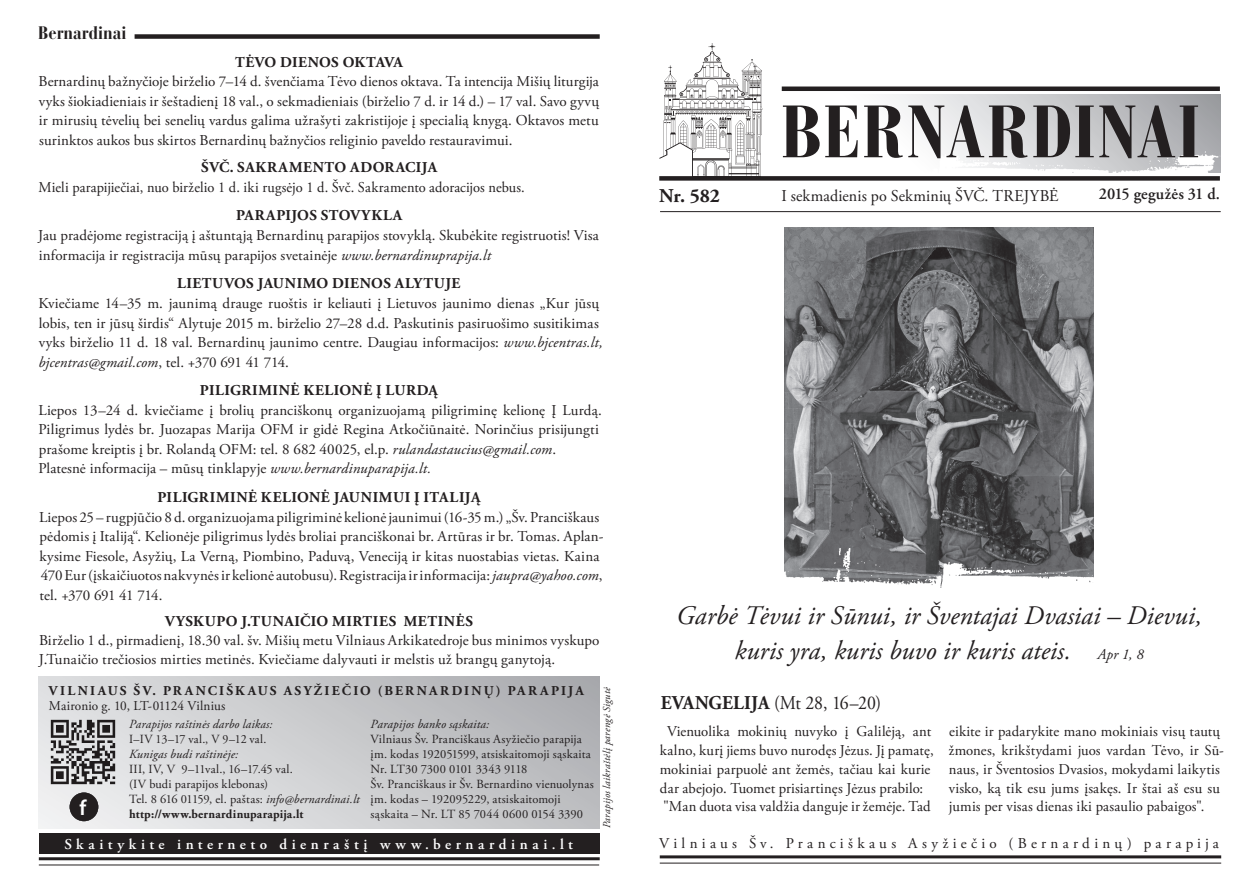
<style>
.page{position:relative;width:1259px;height:893px;background:#fff}
.page>*{position:absolute;margin:0;border:0;box-sizing:border-box;transform-origin:0 0}
.t1{font:700 condensed 73.5px "Bauer Bodoni CE";letter-spacing:.03em;color:#231f20}
.t2{font:italic 26.7px/34.5px "Adobe Garamond Pro";color:#231f20;text-align:center}
.t3{font:600 21.6px "Myriad Pro";color:#fff}
.t4{font:19.5px "Adobe Garamond Pro";letter-spacing:-.015em;color:#231f20;scale:.91 1}
.t5{font:700 19.5px "Adobe Garamond Pro";color:#231f20}
.t6{font:700 condensed 18px "Bauer Bodoni CE";color:#231f20}
.t7{font:16.5px "Adobe Garamond Pro";letter-spacing:.01em;color:#231f20}
.t8{font:600 16.5px "Adobe Garamond Pro";letter-spacing:.005em;color:#231f20}
.t9{font:15px/19.5px "Adobe Garamond Pro";letter-spacing:.01em;color:#231f20}
.t10{font:700 15px "Adobe Garamond Pro";letter-spacing:.04em;color:#231f20}
.t11{font:15px "Adobe Garamond Pro";letter-spacing:.01em;color:#231f20;scale:.96 1}
.t12{font:15px "Adobe Garamond Pro";letter-spacing:.285em;color:#231f20}
.t13{font:600 15px "Adobe Garamond Pro";letter-spacing:.305em;color:#fff}
.t14{font:700 15px "Adobe Garamond Pro";letter-spacing:.01em;color:#231f20}
.t15{font:700 13.5px/15px "Adobe Garamond Pro";letter-spacing:.165em;color:#231f20}
.t16{font:12.45px/15px "Adobe Garamond Pro";letter-spacing:.01em;color:#231f20}
.t17{font:italic 10.5px "Adobe Garamond Pro";letter-spacing:.015em;color:#231f20}
.s1{font-style:italic}
.s2{font-weight:400}
.s3{font-weight:700}
.s4{font-size:15px}
</style>
<div class="page">
<div style="left:787px;top:94px;width:433px;height:79px;background:linear-gradient(to right,#fff,#a5a6aa)"></div>
<img style="left:787px;top:144px;width:434px;height:29px">
<div style="left:659px;top:176px;width:561px;height:5px;background:#231f20"></div>
<hr style="left:782px;top:87px;width:438px;height:4px;background:#231f20">
<div style="left:38px;top:677px;width:562px;height:152px;background:linear-gradient(to right,#e8e9ea,#b3b4b8)"></div>
<div style="left:39px;top:834px;width:561px;height:20px;background:#231f20"></div>
<hr style="left:39px;top:857px;width:561px;height:3px;background:#231f20">
<hr style="left:39px;top:865px;width:560px;height:1px;background:#231f20">
<div style="left:135px;top:34px;width:465px;height:5px;background:#231f20"></div>
<hr style="left:660px;top:855px;width:561px;height:3px;background:#231f20">
<hr style="left:660px;top:863px;width:561px;height:1px;background:#231f20">
<hr style="left:660px;top:211px;width:560px;height:1px;background:#231f20">
<img style="left:49px;top:717px;width:68px;height:69px">
<div style="left:70px;top:792px;width:28px;height:29px;background:#231f20;border-radius:50%"></div>
<svg style="left:659px;top:43px;width:103px;height:134px"></svg>
<img style="left:784px;top:228px;width:309px;height:321px">
<img style="left:784px;top:549px;width:310px;height:39px">
<p class="t6" style="left:38px;top:22px;width:90px">Bernardinai</p>
<p class="t14" style="left:235px;top:53px;width:169px">TĖVO DIENOS OKTAVA</p>
<p class="t9" style="left:38px;top:72px;width:562px;text-align:justify">Bernardinų bažnyčioje birželio 7–14 d. švenčiama Tėvo dienos oktava. Ta intencija Mišių liturgija vyks šiokiadieniais ir šeštadienį 18 val., o sekmadieniais (birželio 7 d. ir 14 d.) – 17 val. Savo gyvų ir mirusių tėvelių bei senelių vardus galima užrašyti zakristijoje į specialią knygą. Oktavos metu surinktos aukos bus skirtos Bernardinų bažnyčios religinio paveldo restauravimui.</p>
<p class="t10" style="left:201px;top:158px;width:238px">ŠVČ. SAKRAMENTO ADORACIJA</p>
<p class="t11" style="left:38px;top:178px;width:508px">Mieli parapijiečiai, nuo birželio 1 d. iki rugsėjo 1 d. Švč. Sakramento adoracijos nebus.</p>
<p class="t10" style="left:236px;top:207px;width:168px">PARAPIJOS STOVYKLA</p>
<p class="t9" style="left:38px;top:226px;width:562px">Jau pradėjome registraciją į aštuntąją Bernardinų parapijos stovyklą. Skubėkite registruotis! Visa informacija ir registracija mūsų parapijos svetainėje <span class="s1">www.bernardinuprapija.lt</span></p>
<p class="t10" style="left:177px;top:275px;width:285px">LIETUVOS JAUNIMO DIENOS ALYTUJE</p>
<p class="t9" style="left:38px;top:294px;width:566px">Kviečiame 14–35 m. jaunimą drauge ruoštis ir keliauti į Lietuvos jaunimo dienas „Kur jūsų lobis, ten ir jūsų širdis“ Alytuje 2015 m. birželio 27–28 d.d. Paskutinis pasiruošimo susitikimas vyks birželio 11 d. 18 val. Bernardinų jaunimo centre. Daugiau informacijos: <span class="s1">www.bjcentras.lt, bjcentras@gmail.com</span>, tel. +370 691 41 714.</p>
<p class="t10" style="left:200px;top:381px;width:239px">PILIGRIMINĖ KELIONĖ Į LURDĄ</p>
<p class="t9" style="left:38px;top:401px;width:565px">Liepos 13–24 d. kviečiame į brolių pranciškonų organizuojamą piligriminę kelionę Į Lurdą.<br>Piligrimus lydės br. Juozapas Marija OFM ir gidė Regina Atkočiūnaitė. Norinčius prisijungti prašome kreiptis į br. Rolandą OFM: tel. 8 682 40025, el.p. <span class="s1">rulandastaucius@gmail.com</span>.</p>
<p class="t9" style="left:38px;top:459px;width:394px">Platesnė informacija – mūsų tinklapyje <span class="s1">www.bernardinuparapija.lt.</span></p>
<p class="t10" style="left:158px;top:488px;width:324px">PILIGRIMINĖ KELIONĖ JAUNIMUI Į ITALIJĄ</p>
<p class="t9" style="left:39px;top:508px;width:566px">Liepos 25 – rugpjūčio 8 d. organizuojama piligriminė kelionė jaunimui (16-35 m.) „Šv. Pranciškaus pėdomis į Italiją“. Kelionėje piligrimus lydės broliai pranciškonai br. Artūras ir br. Tomas. Aplan&shy;kysime Fiesole, Asyžių, La Verną, Piombino, Paduvą, Veneciją ir kitas nuostabias vietas. Kaina 470 Eur (įskaičiuotos nakvynės ir kelionė autobusu). Registracija ir informacija: <span class="s1">jaupra@yahoo.com</span>, tel. +370 691 41 714.</p>
<p class="t10" style="left:165px;top:612px;width:309px">VYSKUPO J.TUNAIČIO MIRTIES METINĖS</p>
<p class="t9" style="left:39px;top:631px;width:562px">Birželio 1 d., pirmadienį, 18.30 val. šv. Mišių metu Vilniaus Arkikatedroje bus minimos vyskupo<br>J.Tunaičio trečiosios mirties metinės. Kviečiame dalyvauti ir melstis už brangų ganytoją.</p>
<p class="t15" style="left:49px;top:683px;width:536px">VILNIAUS ŠV. PRANCIŠKAUS ASYŽIEČIO (BERNARDINŲ) PARAPIJA<br><span class="s2">Maironio g. 10, LT-01124 Vilnius</span></p>
<p class="t16" style="left:370px;top:717px;width:225px"><span class="s1">Parapijos banko sąskaita:<br></span>Vilniaus Šv. Pranciškaus Asyžiečio parapija įm. kodas 192051599, atsiskaitomoji sąskaita Nr. LT30 7300 0101 3343 9118<br>Šv. Pranciškaus ir Šv. Bernardino vienuolynas įm. kodas – 192095229, atsiskaitomoji sąskaita – Nr. LT 85 7044 0600 0154 3390</p>
<p class="t16" style="left:129px;top:717px;width:232px"><span class="s1">Parapijos raštinės darbo laikas:<br></span>I–IV 13–17 val., V 9–12 val.<br><span class="s1">Kunigas budi raštinėje:<br></span>III, IV, V 9–11val., 16–17.45 val.<br>(IV budi parapijos klebonas)<br>Tel. 8 616 01159, el. paštas: <span class="s1">info@bernardinai.lt </span><span class="s3">http://www.bernardinuparapija.lt</span></p>
<h3 class="t3" style="left:80px;top:794px;width:8px">f</h3>
<p class="t13" style="left:64px;top:835px;width:510px">Skaitykite interneto dienraštį www.bernardinai.lt</p>
<p class="t17" style="left:600px;top:828px;width:143px;rotate:-90deg">Parapijos laikraštėlį parengė Sigutė</p>
<p class="t5" style="left:659px;top:185px;width:62px">Nr. 582</p>
<p class="t1" style="left:780px;top:87px;width:420px">BERNARDINAI</p>
<p class="t7" style="left:781px;top:186px;width:278px">I sekmadienis po Sekminių ŠVČ. TREJYBĖ</p>
<p class="t8" style="left:1098px;top:185px;width:123px">2015 gegužės 31 d.</p>
<p class="t2" style="left:676px;top:599px;width:527px">Garbė Tėvui ir Sūnui, ir Šventajai Dvasiai – Dievui, kuris yra, kuris buvo ir kuris ateis. <span class="s4">Apr 1, 8</span></p>
<p class="t4" style="left:661px;top:691px;width:244px"><span class="s3">EVANGELIJA</span> (Mt 28, 16–20)</p>
<p class="t9" style="left:660px;top:723px;width:275px;line-height:18.8px;text-indent:7px">Vienuolika mokinių nuvyko į Galilėją, ant kalno, kurį jiems buvo nurodęs Jėzus. Jį pamatę, mokiniai parpuolė ant žemės, tačiau kai kurie dar abejojo. Tuomet prisiartinęs Jėzus prabilo:</p>
<p class="t9" style="left:663px;top:797px;width:269px">"Man duota visa valdžia danguje ir žemėje. Tad</p>
<p class="t9" style="left:949px;top:723px;width:277px;line-height:18.8px">eikite ir padarykite mano mokiniais visų tautų žmones, krikštydami juos vardan Tėvo, ir Sū&shy;naus, ir Šventosios Dvasios, mokydami laikytis visko, ką tik esu jums įsakęs. Ir štai aš esu su jumis per visas dienas iki pasaulio pabaigos".</p>
<p class="t12" style="left:659px;top:835px;width:561px">Vilniaus Šv. Pranciškaus Asyžiečio (Bernardinų) parapija</p>
</div>
